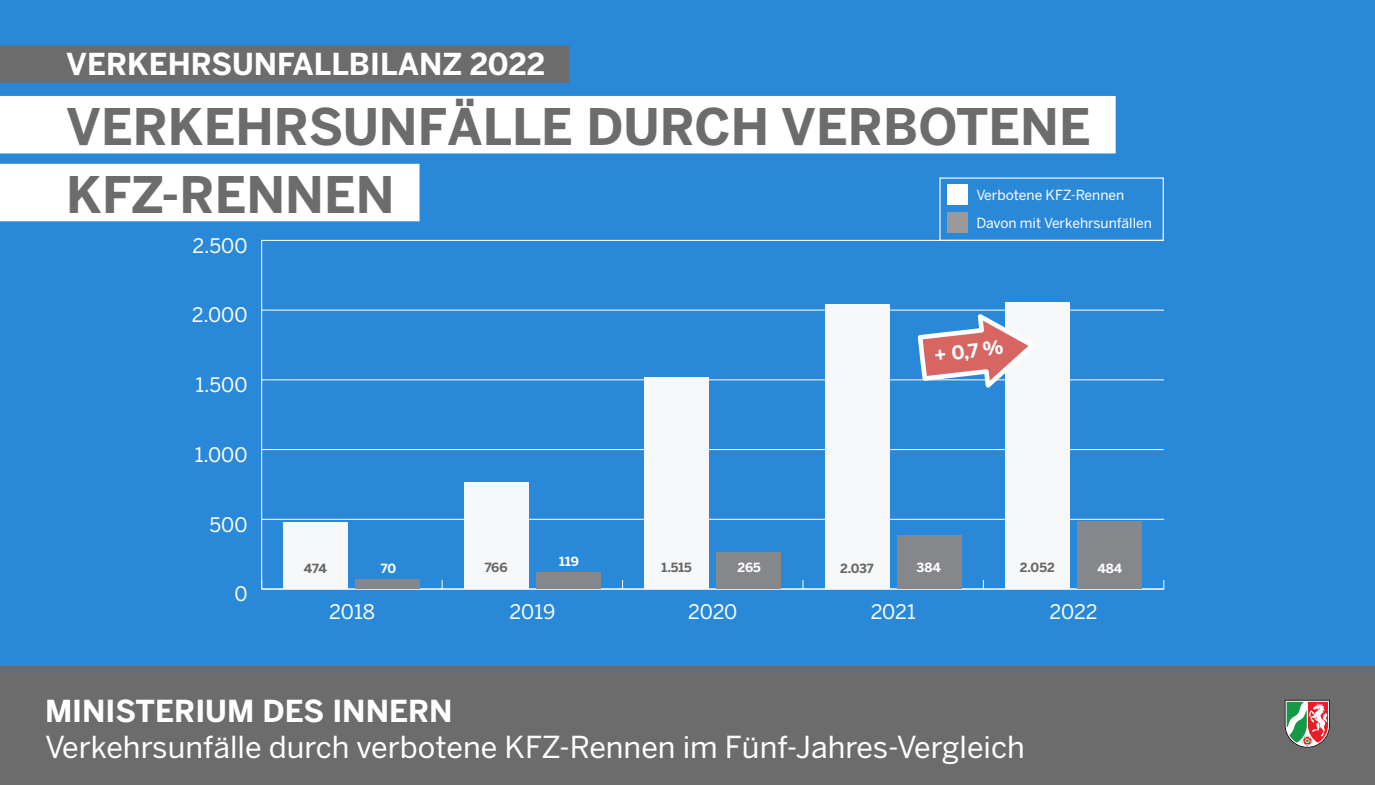
<style>
.page{position:relative;width:1375px;height:785px;background:#fff}
.page>*{position:absolute;margin:0;border:0;box-sizing:border-box;transform-origin:0 0}
.Headline{font:700 50px "Benton Sans";color:#6c6c6c}
.Trauer_Unterzeile{font:30.12px "Benton Sans";color:#fff}
.Trauer_Unterzeile-2{font:700 30.12px "Benton Sans";color:#fff}
.Overhead{font:700 30px "Benton Sans";color:#fff}
.t1{font:19.88px "Benton Sans";color:#fff}
.t2{font:700 18.88px "Benton Sans";color:#fff}
.t3{font:13.88px "Benton Sans";color:#fff}
.t4{font:700 12.62px "Benton Sans";letter-spacing:-.005em;color:#666}
.t5{font:700 12.62px "Benton Sans";color:#fff}
</style>
<div class="page">
<div style="left:0;top:0;width:1375px;height:757px;background:#2989d8"></div>
<svg style="left:622px;top:580px;width:2px;height:9px"></svg>
<hr style="left:261px;top:240px;width:1px;height:349px;background:#fff">
<hr style="left:262px;top:589px;width:902px;height:1px;background:#fff">
<hr style="left:262px;top:519px;width:902px;height:1px;background:#fff">
<hr style="left:262px;top:449px;width:902px;height:1px;background:#fff">
<hr style="left:262px;top:380px;width:902px;height:1px;background:#fff">
<hr style="left:262px;top:310px;width:902px;height:1px;background:#fff">
<hr style="left:262px;top:240px;width:902px;height:1px;background:#fff">
<div style="left:356px;top:579px;width:64px;height:10px;background:#86878b"></div>
<div style="left:536px;top:572px;width:65px;height:17px;background:#86878b"></div>
<div style="left:716px;top:552px;width:65px;height:37px;background:#86878b"></div>
<div style="left:897px;top:535px;width:65px;height:54px;background:#86878b"></div>
<div style="left:1077px;top:522px;width:65px;height:67px;background:#86878b"></div>
<div style="left:283px;top:523px;width:65px;height:66px;background:#f7f8f9"></div>
<div style="left:464px;top:482px;width:65px;height:107px;background:#f7f8f9"></div>
<div style="left:644px;top:378px;width:65px;height:211px;background:#f7f8f9"></div>
<div style="left:825px;top:305px;width:65px;height:284px;background:#f7f8f9"></div>
<div style="left:1005px;top:303px;width:65px;height:286px;background:#f7f8f9"></div>
<div style="left:0;top:45px;width:569px;height:38px;background:#6c6c6c"></div>
<div style="left:0;top:96px;width:1116px;height:57px;background:#fff"></div>
<div style="left:0;top:164px;width:420px;height:57px;background:#fff"></div>
<div style="left:0;top:666px;width:1375px;height:119px;background:#6c6c6c"></div>
<svg style="left:1285px;top:700px;width:45px;height:48px;background:#a49382"></svg>
<div style="left:939px;top:178px;width:225px;height:63px;background:#2989d8;border:1px solid #fff"></div>
<div style="left:947px;top:212px;width:21px;height:21px;background:#999"></div>
<div style="left:947px;top:184px;width:21px;height:21px;background:#fff"></div>
<svg style="left:915px;top:309px;width:113px;height:79px"></svg>
<p class="Overhead" style="left:66px;top:47px;width:481px">VERKEHRSUNFALLBILANZ 2022</p>
<p class="Headline" style="left:66px;top:97px;width:1026px">VERKEHRSUNFÄLLE DURCH VERBOTENE</p>
<p class="Headline" style="left:66px;top:165px;width:330px">KFZ-RENNEN</p>
<p class="t3" style="left:976px;top:187px;width:150px">Verbotene KFZ-Rennen</p>
<p class="t1" style="left:192px;top:234px;width:57px">2.500</p>
<p class="t1" style="left:192px;top:303px;width:57px">2.000</p>
<p class="t1" style="left:195px;top:373px;width:54px">1.500</p>
<p class="t1" style="left:195px;top:443px;width:54px">1.000</p>
<p class="t1" style="left:210px;top:513px;width:40px">500</p>
<p class="t1" style="left:234px;top:582px;width:15px">0</p>
<p class="t3" style="left:976px;top:215px;width:177px">Davon mit Verkehrsunfällen</p>
<p class="t2" style="left:933px;top:344px;width:71px;rotate:-7deg">+ 0,7 %</p>
<p class="t5" style="left:559px;top:554px;width:21px">119</p>
<p class="t4" style="left:304px;top:560px;width:24px">474</p>
<p class="t5" style="left:381px;top:560px;width:17px">70</p>
<p class="t4" style="left:485px;top:560px;width:25px">766</p>
<p class="t4" style="left:662px;top:560px;width:32px">1.515</p>
<p class="t4" style="left:840px;top:560px;width:35px">2.037</p>
<p class="t4" style="left:1020px;top:560px;width:36px">2.052</p>
<p class="t5" style="left:737px;top:560px;width:25px">265</p>
<p class="t5" style="left:917px;top:560px;width:26px">384</p>
<p class="t5" style="left:1097px;top:560px;width:27px">484</p>
<p class="t1" style="left:329px;top:600px;width:47px">2018</p>
<p class="t1" style="left:509px;top:600px;width:47px">2019</p>
<p class="t1" style="left:688px;top:600px;width:51px">2020</p>
<p class="t1" style="left:871px;top:600px;width:47px">2021</p>
<p class="t1" style="left:1050px;top:600px;width:50px">2022</p>
<p class="Trauer_Unterzeile-2" style="left:45px;top:693px;width:409px">MINISTERIUM DES INNERN</p>
<p class="Trauer_Unterzeile" style="left:45px;top:729px;width:981px">Verkehrsunfälle durch verbotene KFZ-Rennen im Fünf-Jahres-Vergleich</p>
</div>
